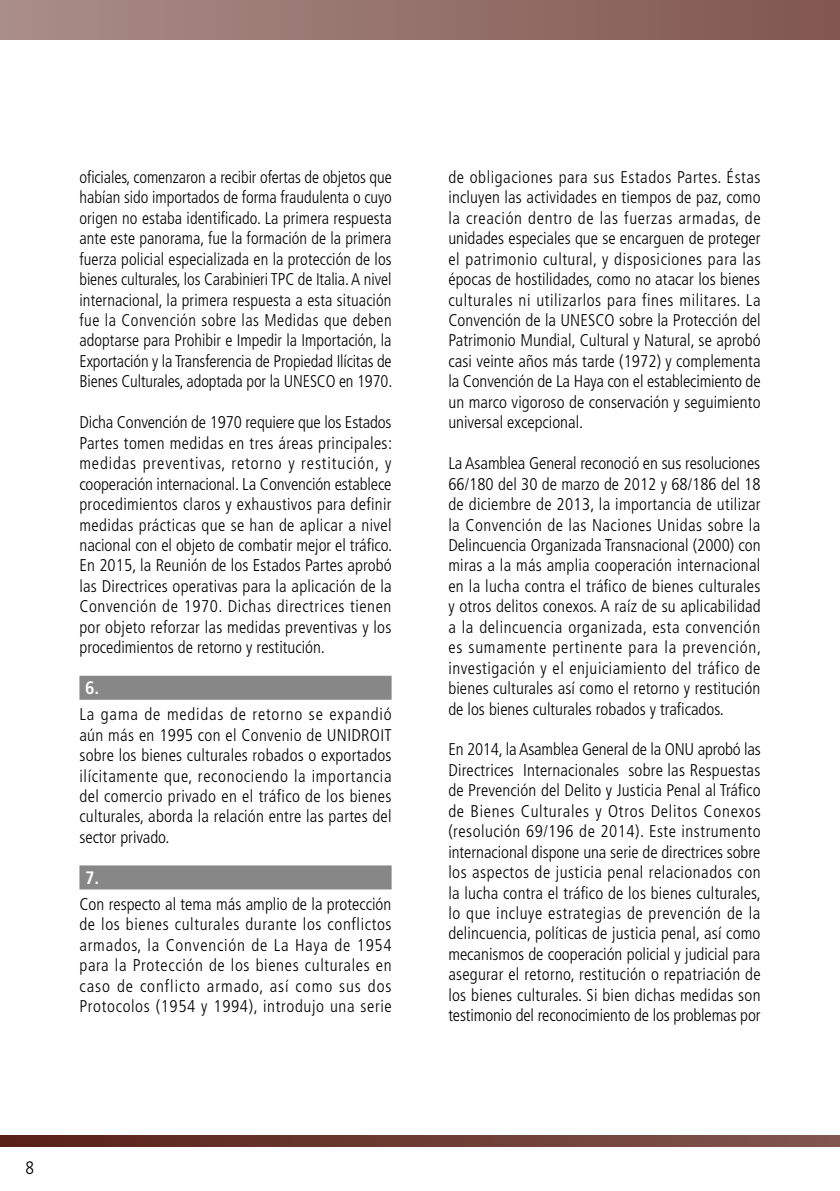
<style>
.page{position:relative;width:840px;height:1191px;background:#fff}
.page>*{position:absolute;margin:0;border:0;box-sizing:border-box;transform-origin:0 0}
.numéros_paragraphes{font:700 condensed 18px "Frutiger LT Std";color:#fff}
.t1{font:300 condensed 18px "Frutiger LT Std";color:#000}
.TXT_courant{font:300 condensed 17px/20.4px "Frutiger LT Std";color:#000;text-align:justify}
</style>
<div class="page">
<div style="left:0;top:0;width:839px;height:40px;background:linear-gradient(to right,#aa8d88,#81574f)"></div>
<svg style="left:0;top:1135px;width:839px;height:12px;background:#6c3b32"></svg>
<div style="left:79px;top:675px;width:312px;height:24px;background:#878787"></div>
<div style="left:79px;top:865px;width:312px;height:24px;background:#878787"></div>
<p class="TXT_courant" style="left:79px;top:167px;width:314px">oficiales, comenzaron a recibir ofertas de objetos que habían sido importados de forma fraudulenta o cuyo origen no estaba identificado. La primera respuesta ante este panorama, fue la formación de la primera fuerza policial especializada en la protección de los bienes culturales, los Carabinieri TPC de Italia. A nivel internacional, la primera respuesta a esta situación fue la Convención sobre las Medidas que deben adoptarse para Prohibir e Impedir la Importación, la Exportación y la Transferencia de Propiedad Ilícitas de Bienes Culturales, adoptada por la UNESCO en 1970.</p>
<p class="TXT_courant" style="left:79px;top:412px;width:314px">Dicha Convención de 1970 requiere que los Estados Partes tomen medidas en tres áreas principales: medidas preventivas, retorno y restitución, y cooperación internacional. La Convención establece procedimientos claros y exhaustivos para definir medidas prácticas que se han de aplicar a nivel nacional con el objeto de combatir mejor el tráfico.<br>En 2015, la Reunión de los Estados Partes aprobó las Directrices operativas para la aplicación de la Convención de 1970. Dichas directrices tienen por objeto reforzar las medidas preventivas y los procedimientos de retorno y restitución.</p>
<p class="numéros_paragraphes" style="left:85px;top:677px;width:16px">6.</p>
<p class="TXT_courant" style="left:79px;top:704px;width:313px">La gama de medidas de retorno se expandió aún más en 1995 con el Convenio de UNIDROIT sobre los bienes culturales robados o exportados ilícitamente que, reconociendo la importancia del comercio privado en el tráfico de los bienes culturales, aborda la relación entre las partes del sector privado.</p>
<p class="numéros_paragraphes" style="left:85px;top:867px;width:16px">7.</p>
<p class="TXT_courant" style="left:79px;top:894px;width:313px">Con respecto al tema más amplio de la protección de los bienes culturales durante los conflictos armados, la Convención de La Haya de 1954 para la Protección de los bienes culturales en caso de conflicto armado, así como sus dos Protocolos (1954 y 1994), introdujo una serie</p>
<p class="t1" style="left:26px;top:1157px;width:10px">8</p>
<p class="TXT_courant" style="left:448px;top:167px;width:314px">de obligaciones para sus Estados Partes. Éstas incluyen las actividades en tiempos de paz, como la creación dentro de las fuerzas armadas, de unidades especiales que se encarguen de proteger el patrimonio cultural, y disposiciones para las épocas de hostilidades, como no atacar los bienes culturales ni utilizarlos para fines militares. La Convención de la UNESCO sobre la Protección del Patrimonio Mundial, Cultural y Natural, se aprobó casi veinte años más tarde (1972) y complementa la Convención de La Haya con el establecimiento de un marco vigoroso de conservación y seguimiento universal excepcional.</p>
<p class="TXT_courant" style="left:448px;top:453px;width:314px">La Asamblea General reconoció en sus resoluciones 66/180 del 30 de marzo de 2012 y 68/186 del 18 de diciembre de 2013, la importancia de utilizar la Convención de las Naciones Unidas sobre la Delincuencia Organizada Transnacional (2000) con miras a la más amplia cooperación internacional en la lucha contra el tráfico de bienes culturales y otros delitos conexos. A raíz de su aplicabilidad a la delincuencia organizada, esta convención es sumamente pertinente para la prevención, investigación y el enjuiciamiento del tráfico de bienes culturales así como el retorno y restitución de los bienes culturales robados y traficados.</p>
<p class="TXT_courant" style="left:448px;top:739px;width:314px">En 2014, la Asamblea General de la ONU aprobó las Directrices Internacionales sobre las Respuestas de Prevención del Delito y Justicia Penal al Tráfico de Bienes Culturales y Otros Delitos Conexos (resolución 69/196 de 2014). Este instrumento internacional dispone una serie de directrices sobre los aspectos de justicia penal relacionados con la lucha contra el tráfico de los bienes culturales, lo que incluye estrategias de prevención de la delincuencia, políticas de justicia penal, así como mecanismos de cooperación policial y judicial para asegurar el retorno, restitución o repatriación de los bienes culturales. Si bien dichas medidas son testimonio del reconocimiento de los problemas por</p>
</div>
